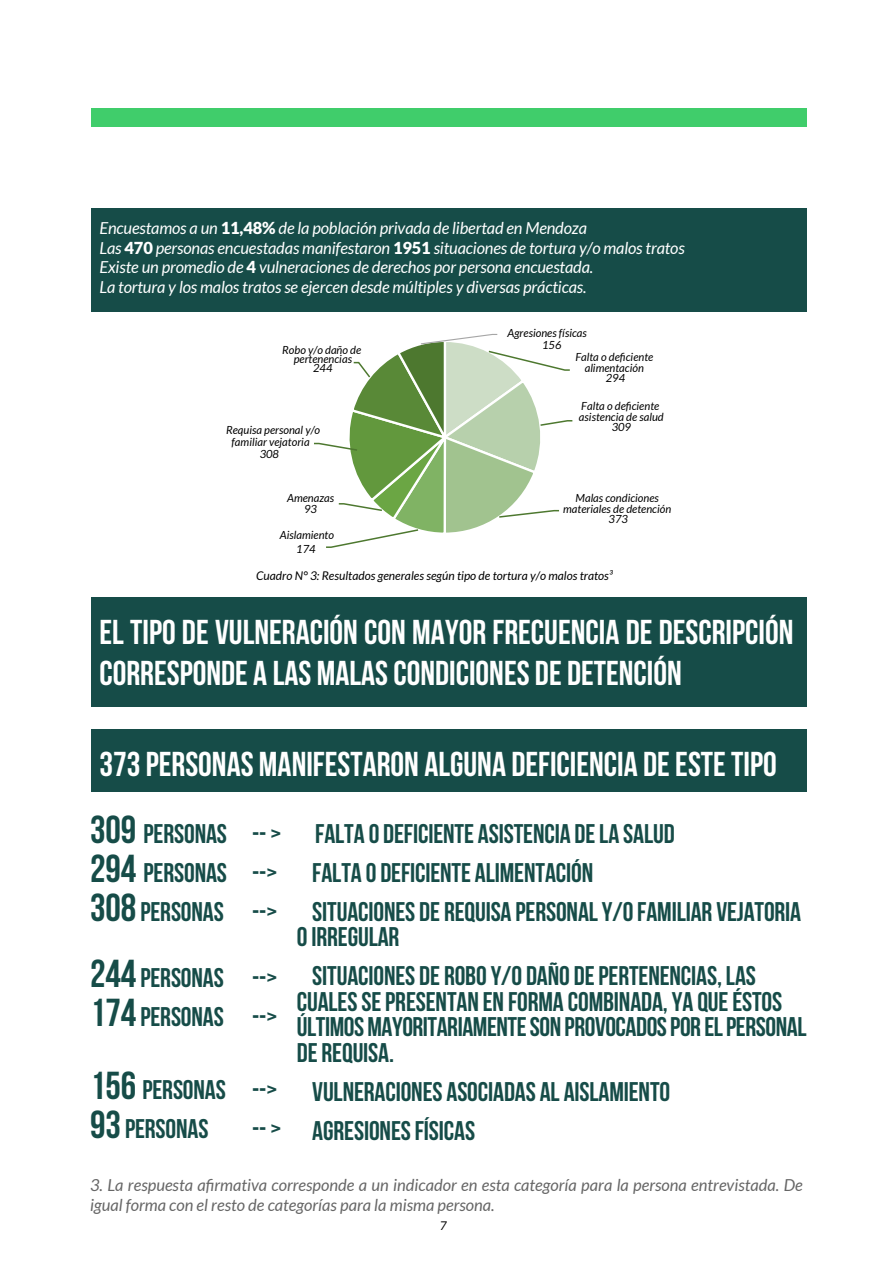
<style>
.page{position:relative;width:893px;height:1263px;background:#fff}
.page>*{position:absolute;margin:0;border:0;box-sizing:border-box;transform-origin:0 0}
.t1{font:700 34.5px/41.4px "Bebas Neue";color:#fff}
.t2{font:700 27px/39px "Bebas Neue";letter-spacing:-.005em;color:#164c48}
.t3{font:italic 16.5px/19.8px "Lato";letter-spacing:-.01em;color:#fff}
.t4{font:italic 16.5px/19.8px "Lato";color:#666}
.t5{font:italic 12px "Lato";color:#000}
.t6{font:italic 11.25px/10.4px "Lato";color:#000;text-align:center}
.s1{font-weight:900;font-style:normal}
.s2{font-size:39px}
</style>
<div class="page">
<div style="left:91px;top:209px;width:716px;height:103px;background:#164c48"></div>
<div style="left:91px;top:108px;width:716px;height:18px;background:#40cd6b"></div>
<div style="left:91px;top:597px;width:716px;height:110px;background:#164c48"></div>
<div style="left:91px;top:729px;width:716px;height:63px;background:#164c48"></div>
<svg style="left:314px;top:334px;width:259px;height:214px"></svg>
<p class="t3" style="left:99px;top:218px;width:587px">Encuestamos a un <span class="s1">11,48%</span> de la población privada de libertad en Mendoza<br>Las <span class="s1">470</span> personas encuestadas manifestaron <span class="s1">1951</span> situaciones de tortura y/o malos tratos Existe un promedio de <span class="s1">4</span> vulneraciones de derechos por persona encuestada.<br>La tortura y los malos tratos se ejercen desde múltiples y diversas prácticas.</p>
<p class="t6" style="left:282px;top:345px;width:81px;line-height:9px">Robo y/o daño de pertenencias<br>244</p>
<p class="t6" style="left:226px;top:425px;width:96px">Requisa personal y/o</p>
<p class="t6" style="left:232px;top:437px;width:80px">familiar vejatoria</p>
<p class="t6" style="left:260px;top:449px;width:21px">308</p>
<p class="t6" style="left:287px;top:493px;width:49px">Amenazas<br>93</p>
<p class="t6" style="left:280px;top:529px;width:56px;line-height:13.8px">Aislamiento<br>174</p>
<p class="t6" style="left:542px;top:327px;width:46px;line-height:12px;text-align:left;text-indent:-35px">Agresiones físicas<br>156</p>
<p class="t6" style="left:575px;top:352px;width:79px">Falta o deficiente alimentación<br>294</p>
<p class="t6" style="left:579px;top:401px;width:86px">Falta o deficiente asistencia de salud<br>309</p>
<p class="t6" style="left:563px;top:493px;width:110px">Malas condiciones materiales de detención<br>373</p>
<p class="t5" style="left:256px;top:569px;width:358px">Cuadro N° 3: Resultados generales según tipo de tortura y/o malos tratos³</p>
<p class="t1" style="left:99px;top:611px;width:695px">EL TIPO DE VULNERACIÓN CON MAYOR FRECUENCIA DE DESCRIPCIÓN<br>CORRESPONDE A LAS MALAS CONDICIONES DE DETENCIÓN</p>
<p class="t1" style="left:99px;top:743px;width:679px">373 PERSONAS MANIFESTARON ALGUNA DEFICIENCIA DE ESTE TIPO</p>
<p class="t2" style="left:90px;top:814px;width:193px"><span class="s2">309</span> PERSONAS -- &gt;<br><span class="s2">294</span> PERSONAS --&gt;<br><span class="s2">308</span> PERSONAS --&gt;</p>
<p class="t2" style="left:90px;top:958px;width:189px"><span class="s2">244</span> PERSONAS --&gt;<br><span class="s2">174</span> PERSONAS --&gt;</p>
<p class="t2" style="left:312px;top:814px;width:490px">FALTA O DEFICIENTE ASISTENCIA DE LA SALUD<br>FALTA O DEFICIENTE ALIMENTACIÓN<br>SITUACIONES DE REQUISA PERSONAL Y/O FAMILIAR VEJATORIA</p>
<p class="t2" style="left:312px;top:917px;width:445px;text-indent:-15px">O IRREGULAR<br>SITUACIONES DE ROBO Y/O DAÑO DE PERTENENCIAS, LAS</p>
<p class="t2" style="left:297px;top:988px;width:511px;line-height:25.5px">CUALES SE PRESENTAN EN FORMA COMBINADA, YA QUE ÉSTOS<br>ÚLTIMOS MAYORITARIAMENTE SON PROVOCADOS POR EL PERSONAL<br>DE REQUISA.</p>
<p class="t2" style="left:312px;top:1071px;width:359px">VULNERACIONES ASOCIADAS AL AISLAMIENTO<br>AGRESIONES FÍSICAS</p>
<p class="t2" style="left:90px;top:1070px;width:189px"><span class="s2">156</span> PERSONAS --&gt;<br><span class="s2">93</span> PERSONAS</p>
<p class="t2" style="left:252px;top:1109px;width:31px">-- &gt;</p>
<p class="t4" style="left:90px;top:1175px;width:714px">3. La respuesta afirmativa corresponde a un indicador en esta categoría para la persona entrevistada. De igual forma con el resto de categorías para la misma persona.</p>
<p class="t5" style="left:440px;top:1219px;width:8px">7</p>
</div>
